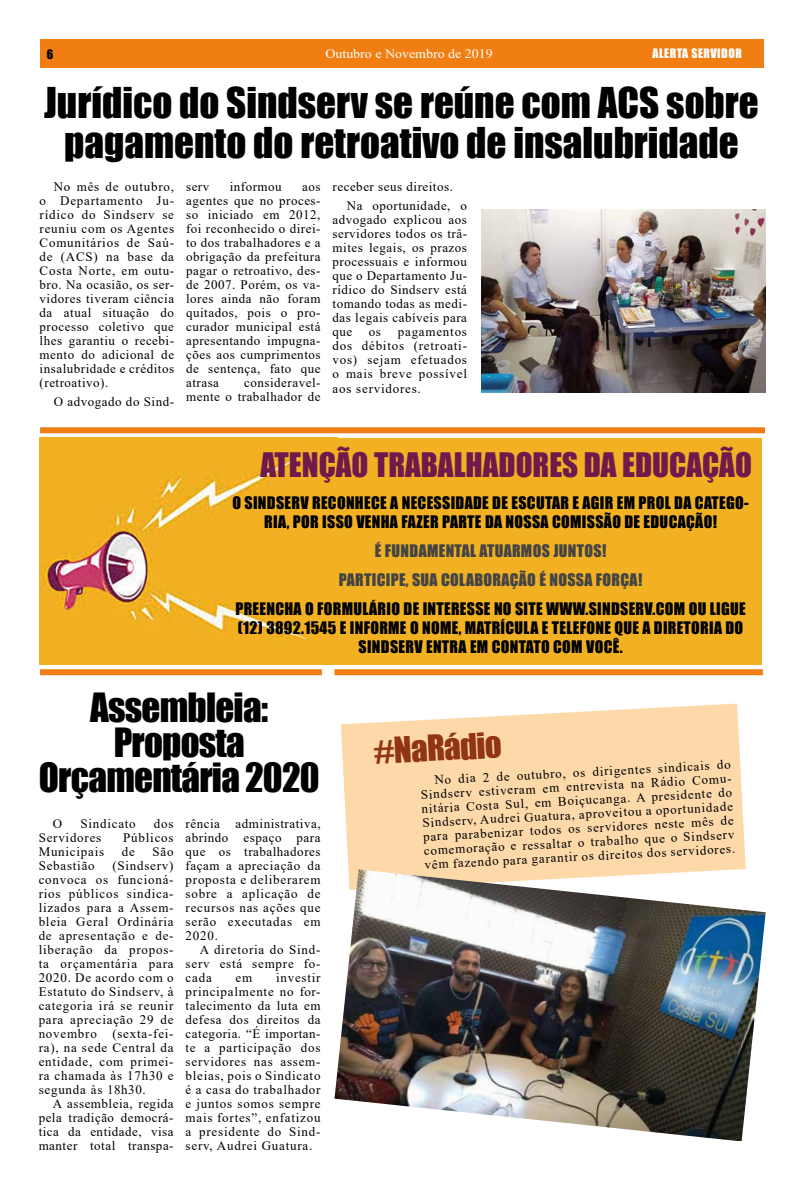
<style>
.page{position:relative;width:803px;height:1200px;background:#fff}
.page>*{position:absolute;margin:0;border:0;box-sizing:border-box;transform-origin:0 0}
.t1{font:39px/40px "Impact";color:#000;text-align:center}
.t2{font:37px/35px "Impact";letter-spacing:-.02em;color:#000;text-align:center}
.t3{font:33px "Impact";color:#913412}
.t4{font:31px "Impact";color:#70194c}
.t5{font:15.9px/19.3px "Impact";letter-spacing:.02em;color:#000;text-align:center}
.t6{font:15.9px/28.9px "Impact";letter-spacing:.02em;color:#444;text-align:center}
.t7{font:13px/14px "Times New Roman";letter-spacing:.04em;color:#000;text-align:justify}
.t8{font:13px "Times New Roman";letter-spacing:.06em;color:#000}
.t9{font:13px "Times New Roman";color:#fff;scale:1.07 1}
.t10{font:12px "Impact";letter-spacing:.04em;color:#fff}
.t11{font:12px "Impact";color:#000}
</style>
<div class="page">
<div style="left:40px;top:40px;width:723px;height:28px;background:#f17e13"></div>
<div style="left:40px;top:427px;width:724px;height:6px;background:#ef7e16"></div>
<div style="left:334px;top:669px;width:428px;height:6px;background:#ef7e16"></div>
<div style="left:39px;top:438px;width:722px;height:226px;background:#f2b123"></div>
<img style="left:39px;top:451px;width:276px;height:194px">
<svg style="left:340px;top:703px;width:405px;height:166px;background:#fddcb1"></svg>
<div style="left:40px;top:669px;width:282px;height:6px;background:#ef7e16"></div>
<img style="left:334px;top:869px;width:431px;height:272px">
<img style="left:481px;top:209px;width:284px;height:183px">
<p class="t11" style="left:47px;top:45px;width:8px">6</p>
<p class="t9" style="left:325px;top:45px;width:158px">Outubro e Novembro de 2019</p>
<p class="t10" style="left:652px;top:44px;width:91px">ALERTA SERVIDOR</p>
<h1 class="t1" style="left:44px;top:81px;width:716px">Jurídico do Sindserv se reúne com ACS sobre pagamento do retroativo de insalubridade</h1>
<p class="t7" style="left:40px;top:179px;width:136px;text-indent:14px">No mês de outubro, o Departamento Ju&shy;rídico do Sindserv se reuniu com os Agentes Comunitários de Saú&shy;de (ACS) na base da Costa Norte, em outu&shy;bro. Na ocasião, os ser&shy;vidores tiveram ciência da atual situação do processo coletivo que lhes garantiu o recebi&shy;mento do adicional de insalubridade e créditos (retroativo).</p>
<p class="t7" style="left:54px;top:394px;width:122px">O advogado do Sind-</p>
<p class="t7" style="left:186px;top:179px;width:25px">serv</p>
<p class="t7" style="left:229px;top:179px;width:54px">informou</p>
<p class="t7" style="left:346px;top:176px;width:122px;line-height:19.7px;text-indent:-14px">receber seus direitos.<br>Na oportunidade, o</p>
<p class="t7" style="left:332px;top:212px;width:136px">advogado explicou aos servidores todos os trâ&shy;mites legais, os prazos processuais e informou que o Departamento Ju&shy;rídico do Sindserv está tomando todas as medi&shy;das legais cabíveis para que</p>
<p class="t7" style="left:186px;top:179px;width:136px;text-indent:116px">aos agentes que no proces&shy;so iniciado em 2012, foi reconhecido o direi&shy;to dos trabalhadores e a obrigação da prefeitura pagar o retroativo, des&shy;de 2007. Porém, os va&shy;lores ainda não foram quitados, pois o pro&shy;curador municipal está apresentando impugna&shy;ções aos cumprimentos de sentença, fato que atrasa</p>
<p class="t7" style="left:332px;top:324px;width:136px;text-indent:65px">pagamentos dos débitos (retroati&shy;vos) sejam efetuados o mais breve possível aos servidores.</p>
<p class="t7" style="left:368px;top:324px;width:14px">os</p>
<p class="t7" style="left:186px;top:375px;width:136px;text-align:right">consideravel-<br>mente o trabalhador de</p>
<h3 class="t4" style="left:260px;top:441px;width:492px">ATENÇÃO TRABALHADORES DA EDUCAÇÃO</h3>
<p class="t5" style="left:232px;top:492px;width:517px">O SINDSERV RECONHECE A NECESSIDADE DE ESCUTAR E AGIR EM PROL DA CATEGO-<br>RIA, POR ISSO VENHA FAZER PARTE DA NOSSA COMISSÃO DE EDUCAÇÃO!</p>
<p class="t6" style="left:339px;top:535px;width:305px">É FUNDAMENTAL ATUARMOS JUNTOS!<br>PARTICIPE, SUA COLABORAÇÃO É NOSSA FORÇA!</p>
<p class="t5" style="left:235px;top:598px;width:512px">PREENCHA O FORMULÁRIO DE INTERESSE NO SITE WWW.SINDSERV.COM OU LIGUE (12) 3892.1545 E INFORME O NOME, MATRÍCULA E TELEFONE QUE A DIRETORIA DO<br>SINDSERV ENTRA EM CONTATO COM VOCÊ.</p>
<h2 class="t2" style="left:39px;top:688px;width:282px">Assembleia:<br>Proposta<br>Orçamentária 2020</h2>
<p class="t7" style="left:53px;top:815px;width:11px">O</p>
<p class="t8" style="left:80px;top:813px;width:57px">Sindicato</p>
<p class="t7" style="left:154px;top:815px;width:21px">dos</p>
<p class="t8" style="left:39px;top:827px;width:64px">Servidores</p>
<p class="t8" style="left:123px;top:827px;width:52px">Públicos</p>
<p class="t8" style="left:39px;top:841px;width:67px">Municipais</p>
<p class="t7" style="left:122px;top:843px;width:15px">de</p>
<p class="t7" style="left:152px;top:843px;width:23px">São</p>
<p class="t8" style="left:39px;top:855px;width:58px">Sebastião</p>
<p class="t7" style="left:185px;top:815px;width:136px">rência administrativa, abrindo espaço para que os trabalhadores façam a apreciação da proposta e deliberarem sobre a aplicação de recursos nas ações que serão executadas em 2020.</p>
<p class="t7" style="left:185px;top:941px;width:136px;text-indent:14px">A diretoria do Sind&shy;serv está sempre fo&shy;cada</p>
<p class="t7" style="left:39px;top:857px;width:136px;text-indent:74px">(Sindserv) convoca os funcioná&shy;rios públicos sindica&shy;lizados para a Assem&shy;bleia Geral Ordinária de apresentação e de&shy;liberação da propos&shy;ta orçamentária para 2020. De acordo com o Estatuto do Sindserv, à categoria irá se reunir para apreciação 29 de novembro (sexta-fei&shy;ra), na sede Central da entidade, com primei&shy;ra chamada às 17h30 e segunda às 18h30.</p>
<p class="t7" style="left:39px;top:1095px;width:136px;text-indent:14px">A assembleia, regida pela tradição democrá&shy;tica da entidade, visa manter total transpa-</p>
<p class="t7" style="left:185px;top:969px;width:136px;text-indent:90px">investir principalmente no for&shy;talecimento da luta em defesa dos direitos da categoria. “É importan&shy;te a participação dos servidores nas assem&shy;bleias, pois o Sindicato é a casa do trabalhador e juntos somos sempre mais fortes”, enfatizou a presidente do Sind&shy;serv, Audrei Guatura.</p>
<p class="t7" style="left:235px;top:969px;width:18px">em</p>
<h3 class="t3" style="left:372px;top:725px;width:130px;rotate:-3deg">#NaRádio</h3>
<p class="t7" style="left:419px;top:773px;width:314px;text-align:left;text-indent:14px;rotate:-3deg">No dia 2 de outubro, os dirigentes sindicais do Sindserv estiveram em entrevista na Rádio Comu&shy;nitária Costa Sul, em Boiçucanga. A presidente do Sindserv, Audrei Guatura, aproveitou a oportunidade para parabenizar todos os servidores neste mês de comemoração e ressaltar o trabalho que o Sindserv vêm fazendo para garantir os direitos dos servidores.</p>
</div>
